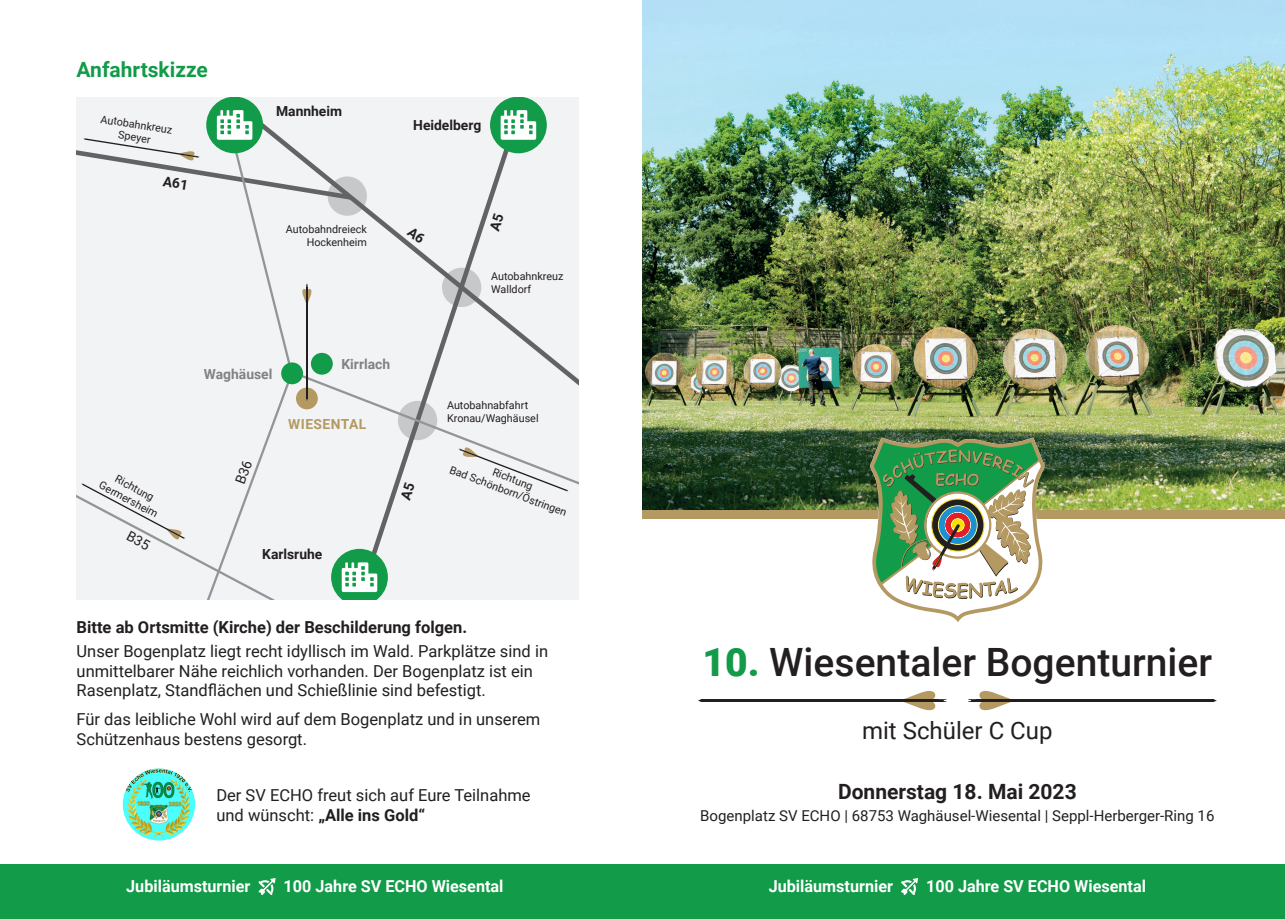
<style>
.page{position:relative;width:1285px;height:919px;background:#fff}
.page>*{position:absolute;margin:0;border:0;box-sizing:border-box;transform-origin:0 0}
.t1{font:500 39px "Roboto";color:#231f20}
.t2{font:24px "Roboto";color:#231f20}
.t3{font:700 21px "Roboto";color:#231f20}
.t4{font:700 21px "Roboto";color:#129b49}
.t5{font:16.5px/19.8px "Roboto";color:#231f20}
.t6{font:700 16.5px "Roboto";color:#fff}
.t7{font:700 16.5px "Roboto";color:#231f20}
.t8{font:15px "Roboto";color:#231f20}
.t9{font:700 13.8px "Roboto";color:#231f20}
.t10{font:700 13.8px "Roboto";color:#808285}
.t11{font:700 13.8px "Roboto";letter-spacing:.03em;color:#b49962}
.t12{font:10.8px/12.9px "Roboto";color:#231f20}
.s1{font-weight:700}
.s2{font-weight:900;color:#129b49}
</style>
<div class="page">
<div style="left:77px;top:97px;width:501px;height:502px;background:#f2f3f4"></div>
<div style="left:206px;top:97px;width:57px;height:56px;background:#129b49;border-radius:50%"></div>
<div style="left:490px;top:97px;width:56px;height:56px;background:#129b49;border-radius:50%"></div>
<img style="left:642px;top:0;width:642px;height:510px">
<div style="left:642px;top:510px;width:642px;height:9px;background:#b49962"></div>
<div style="left:642px;top:864px;width:642px;height:54px;background:#129b49"></div>
<div style="left:0;top:864px;width:642px;height:54px;background:#129b49"></div>
<svg style="left:869px;top:437px;width:175px;height:185px"></svg>
<svg style="left:901px;top:878px;width:16px;height:17px"></svg>
<svg style="left:258px;top:878px;width:17px;height:17px"></svg>
<svg style="left:904px;top:691px;width:42px;height:20px"></svg>
<hr style="left:701px;top:699px;width:237px;height:3px;background:#231f20">
<svg style="left:968px;top:691px;width:43px;height:20px"></svg>
<hr style="left:976px;top:699px;width:237px;height:3px;background:#231f20">
<img style="left:123px;top:768px;width:72px;height:72px;border-radius:36px">
<svg style="left:77px;top:110px;width:501px;height:489px"></svg>
<p class="t4" style="left:77px;top:54px;width:133px">Anfahrtskizze</p>
<p class="t12" style="left:102px;top:112px;width:74px;text-align:center;rotate:9deg">Autobahnkreuz<br>Speyer</p>
<p class="t9" style="left:276px;top:101px;width:67px">Mannheim</p>
<p class="t9" style="left:413px;top:115px;width:70px">Heidelberg</p>
<p class="t12" style="left:286px;top:222px;width:83px;text-align:right">Autobahndreieck<br>Hockenheim</p>
<p class="t10" style="left:204px;top:364px;width:70px">Waghäusel</p>
<p class="t10" style="left:341px;top:354px;width:50px">Kirrlach</p>
<p class="t11" style="left:288px;top:414px;width:80px">WIESENTAL</p>
<p class="t12" style="left:491px;top:269px;width:74px">Autobahnkreuz<br>Walldorf</p>
<p class="t12" style="left:447px;top:398px;width:93px">Autobahnabfahrt<br>Kronau/Waghäusel</p>
<p class="t12" style="left:109px;top:466px;width:66px;text-align:center;rotate:28deg">Richtung<br>Germersheim</p>
<p class="t12" style="left:453px;top:462px;width:125px;rotate:21deg">Bad Schönborn/Östringen</p>
<p class="t12" style="left:495px;top:465px;width:44px;rotate:21deg">Richtung</p>
<p class="t9" style="left:262px;top:544px;width:62px">Karlsruhe</p>
<p class="t7" style="left:77px;top:615px;width:392px">Bitte ab Ortsmitte (Kirche) der Beschilderung folgen.</p>
<p class="t5" style="left:77px;top:640px;width:473px">Unser Bogenplatz liegt recht idyllisch im Wald. Parkplätze sind in unmittelbarer Nähe reichlich vorhanden. Der Bogenplatz ist ein<br>Rasenplatz, Standflächen und Schießlinie sind befestigt.</p>
<p class="t5" style="left:77px;top:708px;width:465px">Für das leibliche Wohl wird auf dem Bogenplatz und in unserem<br>Schützenhaus bestens gesorgt.</p>
<p class="t5" style="left:216px;top:784px;width:316px">Der SV ECHO freut sich auf Eure Teilnahme und wünscht: <span class="s1">„Alle ins Gold“</span></p>
<h1 class="t1" style="left:702px;top:635px;width:511px"><span class="s2">10.</span> Wiesentaler Bogenturnier</h1>
<h2 class="t2" style="left:862px;top:713px;width:192px">mit Schüler C Cup</h2>
<p class="t3" style="left:837px;top:776px;width:240px">Donnerstag 18. Mai 2023</p>
<p class="t8" style="left:700px;top:805px;width:515px">Bogenplatz SV ECHO | 68753 Waghäusel-Wiesental | Seppl-Herberger-Ring 16</p>
<p class="t6" style="left:126px;top:874px;width:126px">Jubiläumsturnier</p>
<p class="t6" style="left:283px;top:874px;width:221px">100 Jahre SV ECHO Wiesental</p>
<p class="t6" style="left:768px;top:874px;width:126px">Jubiläumsturnier</p>
<p class="t6" style="left:926px;top:874px;width:221px">100 Jahre SV ECHO Wiesental</p>
</div>
